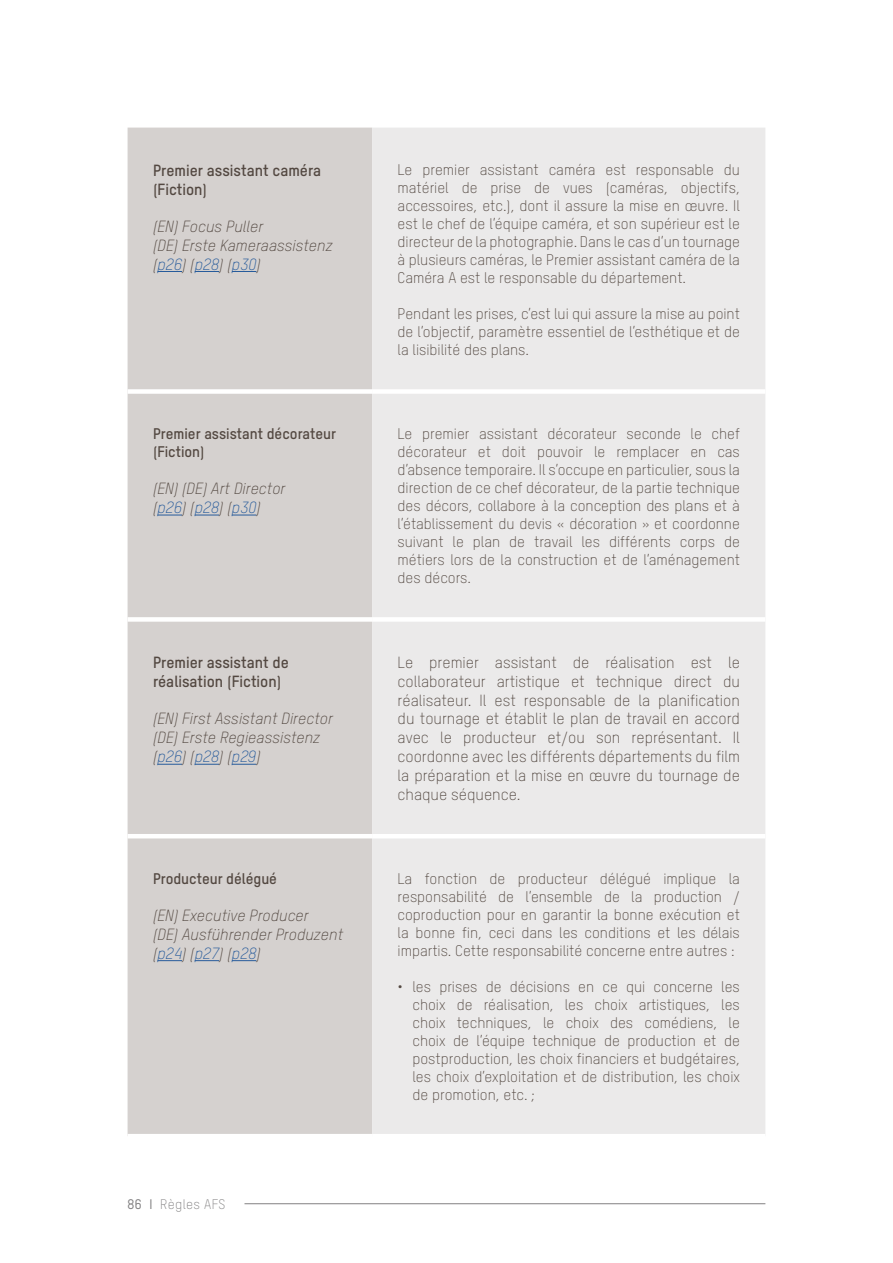
<style>
.page{position:relative;width:893px;height:1263px;background:#fff}
.page>*{position:absolute;margin:0;border:0;box-sizing:border-box;transform-origin:0 0}
.t1{font:15.75px/18.9px "T Star Pro Light";color:#534841;text-align:justify}
.t2{font:italic 15.75px/18.9px "T Star Pro Light";color:#534841}
.t3{font:15.75px/18.9px "T Star Pro Bold";color:#534841}
.t4{font:15px/18px "T Star Pro Light";color:#534841;text-align:justify}
.t5{font:15px/18px "T Star Pro Bold";color:#534841}
.t6{font:13.5px "T Star Pro Light";letter-spacing:.025em;color:#828182}
.s1{color:#275b9b}
.s2{font-family:"T Star Pro Medium"}
</style>
<div class="page">
<hr style="left:244px;top:1203px;width:521px;height:1px;background:#828182">
<div style="left:128px;top:128px;width:244px;height:1006px;background:#d5d1cf"></div>
<div style="left:372px;top:128px;width:393px;height:1006px;background:#ebeaea"></div>
<div style="left:128px;top:389px;width:244px;height:5px;background:#fff"></div>
<div style="left:372px;top:389px;width:393px;height:5px;background:#fff"></div>
<div style="left:128px;top:617px;width:244px;height:5px;background:#fff"></div>
<div style="left:372px;top:617px;width:393px;height:5px;background:#fff"></div>
<hr style="left:128px;top:834px;width:244px;height:4px;background:#fff">
<hr style="left:372px;top:834px;width:393px;height:4px;background:#fff">
<svg style="left:158px;top:271px;width:24px;height:1px"></svg>
<svg style="left:195px;top:271px;width:24px;height:1px"></svg>
<svg style="left:232px;top:271px;width:24px;height:1px"></svg>
<svg style="left:158px;top:515px;width:24px;height:1px"></svg>
<svg style="left:195px;top:515px;width:24px;height:1px"></svg>
<svg style="left:232px;top:515px;width:24px;height:1px"></svg>
<svg style="left:158px;top:764px;width:24px;height:1px"></svg>
<svg style="left:195px;top:764px;width:24px;height:1px"></svg>
<svg style="left:232px;top:764px;width:24px;height:1px"></svg>
<svg style="left:158px;top:960px;width:24px;height:1px"></svg>
<svg style="left:195px;top:960px;width:24px;height:1px"></svg>
<svg style="left:232px;top:960px;width:24px;height:1px"></svg>
<p class="t3" style="left:153px;top:159px;width:170px">Premier assistant caméra (Fiction)</p>
<p class="t2" style="left:153px;top:216px;width:181px">(EN) Focus Puller<br>(DE) Erste Kameraassistenz (<span class="s1">p26</span>) (<span class="s1">p28</span>) (<span class="s1">p30</span>)</p>
<p class="t4" style="left:398px;top:160px;width:344px">Le premier assistant caméra est responsable du matériel de prise de vues (caméras, objectifs, accessoires, etc.), dont il assure la mise en œuvre. Il est le chef de l’équipe caméra, et son supérieur est le directeur de la photographie. Dans le cas d’un tournage à plusieurs caméras, le Premier assistant caméra de la Caméra A est le responsable du département.</p>
<p class="t4" style="left:398px;top:304px;width:344px">Pendant les prises, c’est lui qui assure la mise au point de l’objectif, paramètre essentiel de l’esthétique et de la lisibilité des plans.</p>
<p class="t5" style="left:153px;top:424px;width:184px">Premier assistant décorateur (Fiction)</p>
<p class="t2" style="left:153px;top:478px;width:134px">(EN) (DE) Art Director (<span class="s1">p26</span>) (<span class="s1">p28</span>) (<span class="s1">p30</span>)</p>
<p class="t4" style="left:398px;top:424px;width:344px">Le premier assistant décorateur seconde le chef décorateur et doit pouvoir le remplacer en cas d’absence temporaire. Il s’occupe en particulier, sous la direction de ce chef décorateur, de la partie technique des décors, collabore à la conception des plans et à l’établissement du devis « décoration » et coordonne suivant le plan de travail les différents corps de métiers lors de la construction et de l’aménagement des décors.</p>
<p class="t3" style="left:153px;top:651px;width:137px">Premier assistant de réalisation (Fiction)</p>
<p class="t2" style="left:153px;top:708px;width:181px">(EN) First Assistant Director (DE) Erste Regieassistenz (<span class="s1">p26</span>) (<span class="s1">p28</span>) (<span class="s1">p29</span>)</p>
<p class="t1" style="left:398px;top:652px;width:344px">Le premier assistant de réalisation est le collaborateur artistique et technique direct du réalisateur. Il est responsable de la planification du tournage et établit le plan de travail en accord avec le producteur et/ou son représentant. Il coordonne avec les différents départements du film la préparation et la mise en œuvre du tournage de chaque séquence.</p>
<p class="t5" style="left:153px;top:868px;width:126px">Producteur délégué</p>
<p class="t2" style="left:153px;top:905px;width:192px">(EN) Executive Producer<br>(DE) Ausführender Produzent (<span class="s1">p24</span>) (<span class="s1">p27</span>) (<span class="s1">p28</span>)</p>
<p class="t4" style="left:398px;top:869px;width:344px">La fonction de producteur délégué implique la responsabilité de l’ensemble de la production / coproduction pour en garantir la bonne exécution et la bonne fin, ceci dans les conditions et les délais impartis. Cette responsabilité concerne entre autres :</p>
<p class="t4" style="left:412px;top:977px;width:329px;text-indent:-15px">• les prises de décisions en ce qui concerne les choix de réalisation, les choix artistiques, les choix techniques, le choix des comédiens, le choix de l’équipe technique de production et de postproduction, les choix financiers et budgétaires, les choix d’exploitation et de distribution, les choix de promotion, etc. ;</p>
<p class="t6" style="left:128px;top:1195px;width:99px"><span class="s2">86 I</span> Règles AFS</p>
</div>
